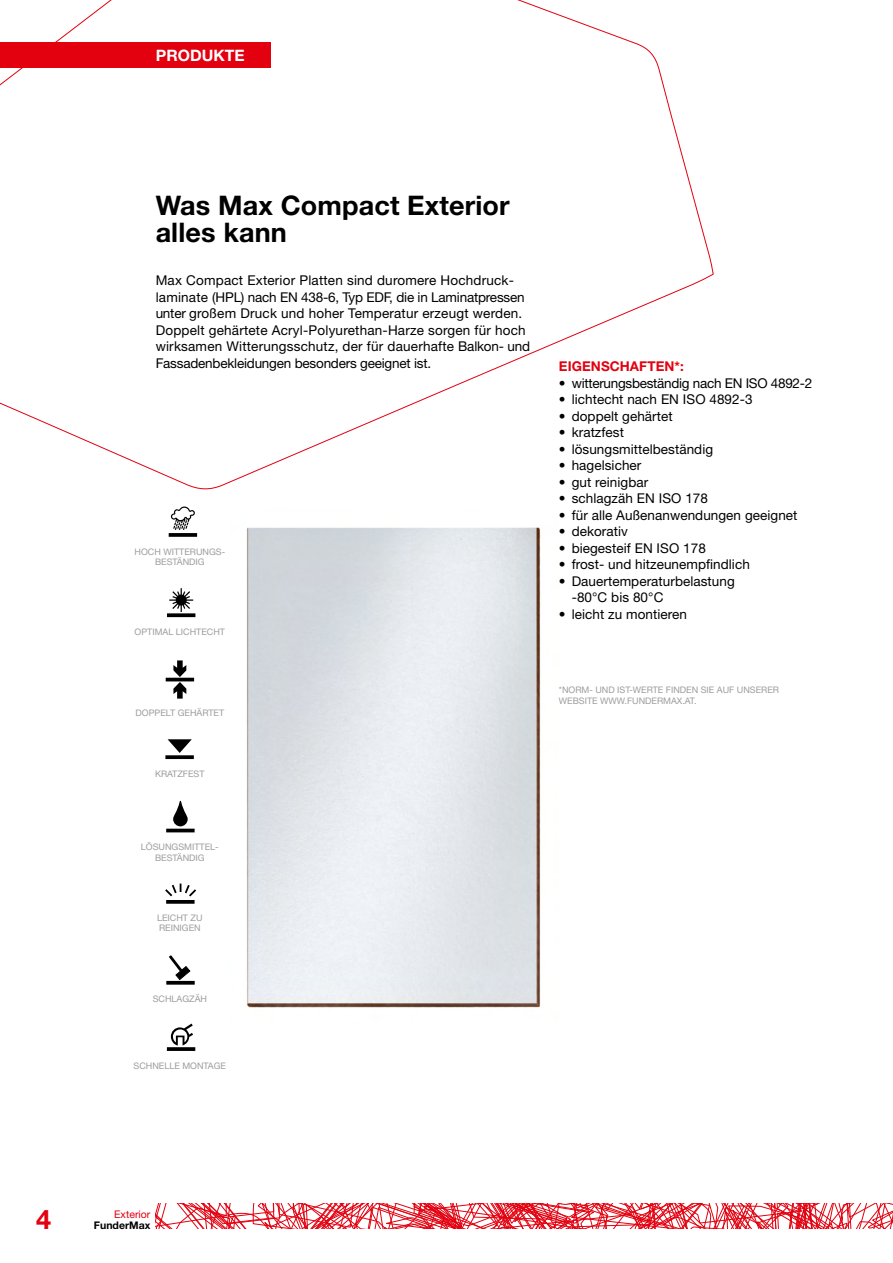
<style>
.page{position:relative;width:893px;height:1263px;background:#fff}
.page>*{position:absolute;margin:0;border:0;box-sizing:border-box;transform-origin:0 0}
.t1{font:700 27px/27px "Helvetica Neue LT Pro";letter-spacing:.005em;color:#000}
.t2{font:700 27px "Helvetica Neue LT Pro";color:#e3000f}
.t3{font:700 15.75px "Helvetica Neue LT Pro";color:#fff}
.t4{font:13.5px/16.5px "Helvetica Neue LT Pro";letter-spacing:.005em;color:#000}
.t5{font:13.5px "Helvetica Neue LT Pro";letter-spacing:-.02em;color:#000}
.t6{font:700 13.5px "Helvetica Neue LT Pro";letter-spacing:.005em;color:#e3000f}
.t7{font:700 10.5px "Helvetica Neue LT Pro";color:#000}
.t8{font:10.5px "Helvetica Neue LT Pro";color:#e3000f}
.t9{font:9px/10.5px "Helvetica Neue LT Pro";color:#9c9d9d;text-align:center}
</style>
<div class="page">
<svg style="left:156px;top:1203px;width:737px;height:26px"></svg>
<svg style="left:0;top:0;width:714px;height:490px"></svg>
<img style="left:247px;top:527px;width:294px;height:481px">
<svg style="left:171px;top:506px;width:24px;height:24px"></svg>
<svg style="left:169px;top:533px;width:28px;height:4px"></svg>
<svg style="left:167px;top:613px;width:28px;height:4px"></svg>
<svg style="left:169px;top:588px;width:24px;height:24px"></svg>
<svg style="left:173px;top:660px;width:13px;height:39px"></svg>
<hr style="left:166px;top:678px;width:28px;height:3px;background:#000">
<svg style="left:166px;top:981px;width:29px;height:4px"></svg>
<svg style="left:166px;top:955px;width:25px;height:26px"></svg>
<svg style="left:166px;top:900px;width:29px;height:4px"></svg>
<svg style="left:165px;top:883px;width:31px;height:13px"></svg>
<hr style="left:166px;top:829px;width:29px;height:3px;background:#000">
<svg style="left:173px;top:801px;width:15px;height:25px"></svg>
<svg style="left:167px;top:1047px;width:28px;height:4px"></svg>
<svg style="left:171px;top:1023px;width:22px;height:22px"></svg>
<svg style="left:168px;top:739px;width:24px;height:14px"></svg>
<svg style="left:165px;top:755px;width:29px;height:4px"></svg>
<div style="left:0;top:43px;width:270px;height:25px;background:#e3000f"></div>
<p class="t3" style="left:156px;top:45px;width:90px">PRODUKTE</p>
<h1 class="t1" style="left:156px;top:191px;width:356px">Was Max Compact Exterior alles kann</h1>
<p class="t4" style="left:156px;top:272px;width:376px">Max Compact Exterior Platten sind duromere Hochdruck&shy;laminate (HPL) nach EN 438-6, Typ EDF, die in Laminatpressen unter großem Druck und hoher Temperatur erzeugt werden.<br>Doppelt gehärtete Acryl-Polyurethan-Harze sorgen für hoch wirksamen Witterungsschutz, der für dauerhafte Balkon- und Fassadenbekleidungen besonders geeignet ist.</p>
<p class="t9" style="left:135px;top:546px;width:92px">HOCH WITTERUNGS-<br>BESTÄNDIG</p>
<p class="t9" style="left:135px;top:626px;width:92px">OPTIMAL LICHTECHT</p>
<p class="t9" style="left:136px;top:707px;width:90px">DOPPELT GEHÄRTET</p>
<p class="t9" style="left:155px;top:768px;width:51px">KRATZFEST</p>
<p class="t9" style="left:141px;top:841px;width:79px">LÖSUNGSMITTEL-<br>BESTÄNDIG</p>
<p class="t9" style="left:157px;top:912px;width:47px;text-align:left">LEICHT ZU<br>REINIGEN</p>
<p class="t9" style="left:153px;top:994px;width:56px">SCHLAGZÄH</p>
<p class="t9" style="left:134px;top:1060px;width:94px">SCHNELLE MONTAGE</p>
<p class="t6" style="left:559px;top:358px;width:126px">EIGENSCHAFTEN*:</p>
<p class="t5" style="left:559px;top:374px;width:255px">• witterungsbeständig nach EN ISO 4892-2</p>
<p class="t4" style="left:559px;top:391px;width:195px">• lichtecht nach EN ISO 4892-3</p>
<p class="t4" style="left:559px;top:407px;width:115px">• doppelt gehärtet</p>
<p class="t4" style="left:559px;top:424px;width:67px">• kratzfest</p>
<p class="t4" style="left:559px;top:440px;width:156px">• lösungsmittelbeständig</p>
<p class="t4" style="left:559px;top:457px;width:84px">• hagelsicher</p>
<p class="t4" style="left:559px;top:473px;width:91px">• gut reinigbar</p>
<p class="t4" style="left:559px;top:490px;width:151px">• schlagzäh EN ISO 178</p>
<p class="t4" style="left:559px;top:506px;width:240px">• für alle Außenanwendungen geeignet</p>
<p class="t4" style="left:559px;top:523px;width:71px">• dekorativ</p>
<p class="t4" style="left:559px;top:539px;width:148px">• biegesteif EN ISO 178</p>
<p class="t4" style="left:559px;top:556px;width:192px">• frost- und hitzeunempfindlich</p>
<p class="t4" style="left:572px;top:572px;width:165px;text-indent:-13px">• Dauertemperaturbelastung -80°C bis 80°C</p>
<p class="t4" style="left:559px;top:605px;width:129px">• leicht zu montieren</p>
<p class="t9" style="left:559px;top:684px;width:222px;text-align:left">*NORM- UND IST-WERTE FINDEN SIE AUF UNSERER<br>WEBSITE WWW.FUNDERMAX.AT.</p>
<h1 class="t2" style="left:36px;top:1202px;width:17px">4</h1>
<p class="t8" style="left:114px;top:1208px;width:38px">Exterior</p>
<p class="t7" style="left:94px;top:1218px;width:58px">FunderMax</p>
</div>
